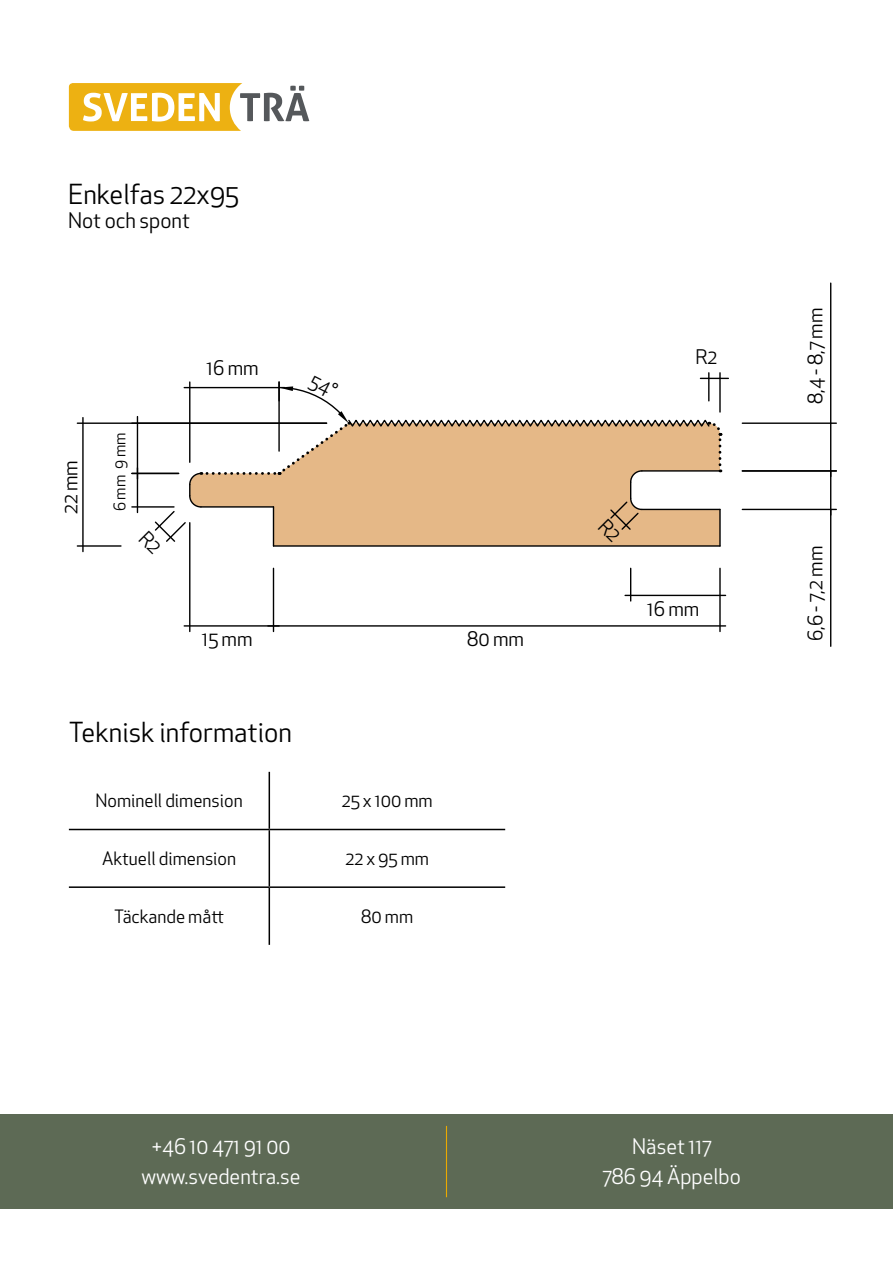
<style>
.page{position:relative;width:893px;height:1263px;background:#fff}
.page>*{position:absolute;margin:0;border:0;box-sizing:border-box;transform-origin:0 0}
.t1{font:27px "Apex New";color:#000}
.t2{font:21px/30px "Apex New";color:#fff;text-align:center}
.t3{font:21px "Apex New";color:#000}
.t4{font:19.65px "Apex New";color:#000}
.t5{font:18px "Apex New";color:#000}
.t6{font:15.75px "Apex New";color:#000}
</style>
<div class="page">
<div style="left:0;top:1114px;width:893px;height:95px;background:#5d6a55"></div>
<hr style="left:446px;top:1126px;width:1px;height:71px;background:#ebaa00">
<hr style="left:269px;top:772px;width:1px;height:57px;background:#000">
<hr style="left:69px;top:829px;width:200px;height:1px;background:#000">
<hr style="left:269px;top:829px;width:236px;height:1px;background:#000">
<hr style="left:269px;top:830px;width:1px;height:56px;background:#000">
<hr style="left:69px;top:886px;width:200px;height:2px;background:#000">
<hr style="left:269px;top:886px;width:236px;height:2px;background:#000">
<hr style="left:269px;top:888px;width:1px;height:57px;background:#000">
<svg style="left:69px;top:83px;width:240px;height:48px"></svg>
<hr style="left:719px;top:568px;width:2px;height:63px;background:#000">
<hr style="left:268px;top:625px;width:458px;height:2px;background:#000">
<hr style="left:742px;top:422px;width:94px;height:2px;background:#000">
<hr style="left:830px;top:423px;width:1px;height:53px;background:#000">
<hr style="left:830px;top:283px;width:1px;height:140px;background:#000">
<hr style="left:742px;top:509px;width:94px;height:1px;background:#000">
<hr style="left:742px;top:470px;width:94px;height:2px;background:#000">
<hr style="left:830px;top:471px;width:1px;height:44px;background:#000">
<hr style="left:830px;top:509px;width:1px;height:137px;background:#000">
<hr style="left:630px;top:568px;width:1px;height:33px;background:#000">
<hr style="left:625px;top:595px;width:101px;height:1px;background:#000">
<hr style="left:132px;top:506px;width:42px;height:2px;background:#000">
<hr style="left:189px;top:523px;width:1px;height:108px;background:#000">
<hr style="left:273px;top:568px;width:1px;height:63px;background:#000">
<hr style="left:184px;top:625px;width:95px;height:2px;background:#000">
<hr style="left:77px;top:545px;width:44px;height:2px;background:#000">
<hr style="left:77px;top:422px;width:250px;height:2px;background:#000">
<hr style="left:82px;top:418px;width:2px;height:134px;background:#000">
<hr style="left:132px;top:473px;width:47px;height:1px;background:#000">
<svg style="left:137px;top:373px;width:591px;height:182px"></svg>
<h1 class="t1" style="left:68px;top:177px;width:172px">Enkelfas 22x95</h1>
<p class="t3" style="left:68px;top:207px;width:123px">Not och spont</p>
<p class="t4" style="left:58px;top:514px;width:55px;rotate:-90deg">22 mm</p>
<p class="t6" style="left:110px;top:511px;width:80px;rotate:-90deg">6 mm 9 mm</p>
<p class="t4" style="left:207px;top:356px;width:54px">16 mm</p>
<p class="t4" style="left:202px;top:626px;width:52px">15 mm</p>
<h1 class="t1" style="left:69px;top:715px;width:225px">Teknisk information</h1>
<p class="t5" style="left:95px;top:789px;width:149px">Nominell dimension</p>
<p class="t5" style="left:342px;top:789px;width:92px">25 x 100 mm</p>
<p class="t5" style="left:102px;top:847px;width:136px">Aktuell dimension</p>
<p class="t5" style="left:346px;top:847px;width:85px">22 x 95 mm</p>
<p class="t5" style="left:114px;top:905px;width:111px">Täckande mått</p>
<p class="t5" style="left:361px;top:905px;width:53px">80 mm</p>
<p class="t4" style="left:467px;top:626px;width:58px">80 mm</p>
<p class="t4" style="left:695px;top:345px;width:23px">R2</p>
<p class="t4" style="left:647px;top:597px;width:54px">16 mm</p>
<p class="t4" style="left:803px;top:404px;width:98px;rotate:-90deg">8,4 - 8,7 mm</p>
<p class="t4" style="left:803px;top:641px;width:97px;rotate:-90deg">6,6 - 7,2 mm</p>
<p class="t2" style="left:142px;top:1132px;width:161px">+46 10 471 91 00 www.svedentra.se</p>
<p class="t2" style="left:603px;top:1132px;width:140px">Näset 117<br>786 94 Äppelbo</p>
</div>
